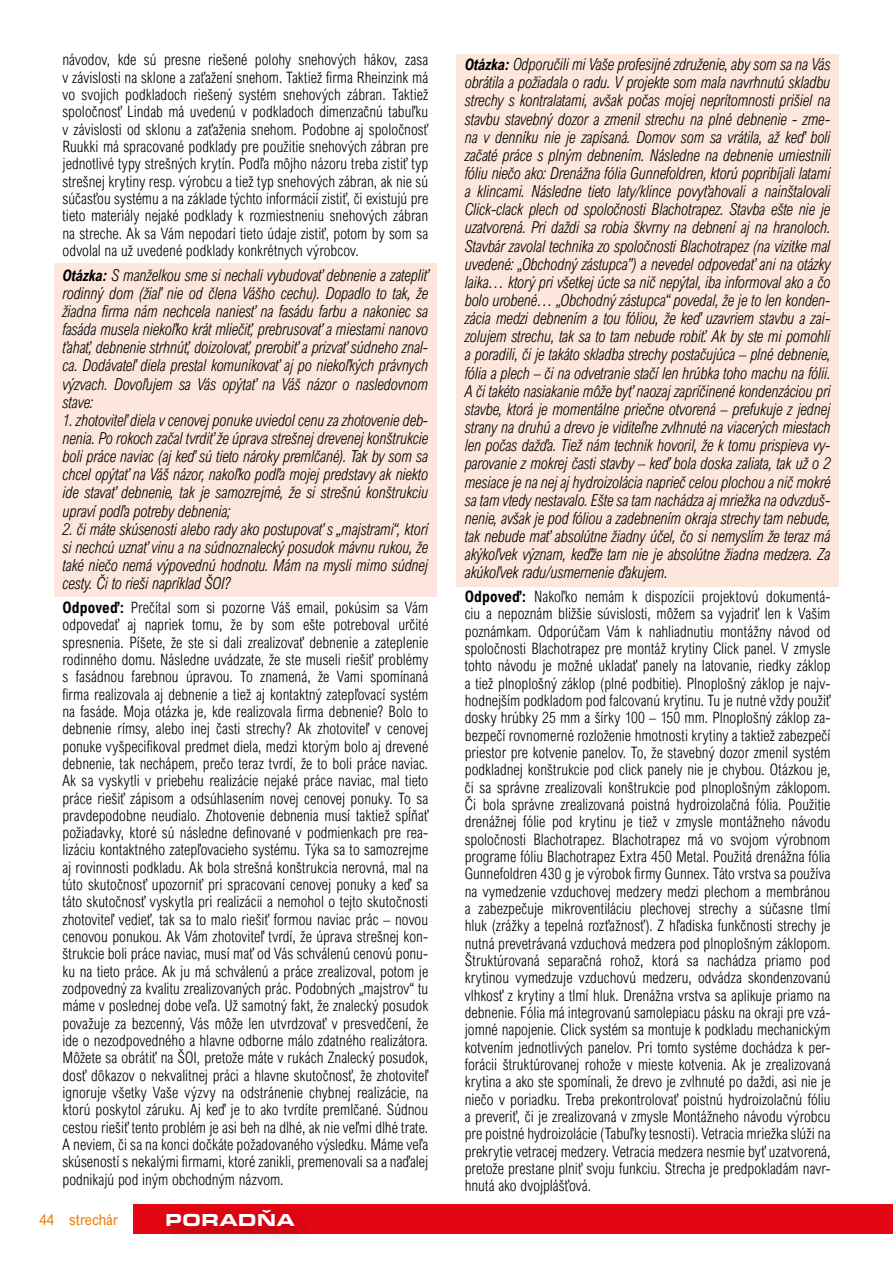
<style>
.page{position:relative;width:893px;height:1263px;background:#fff}
.page>*{position:absolute;margin:0;border:0;box-sizing:border-box;transform-origin:0 0}
.t1{font:900 expanded 18px "Eurostile TOT";color:#fff}
.t2{font:italic 300 16.5px/18.1px "Arial Nova Cond";letter-spacing:-.01em;color:#000;text-align:justify;scale:.96 1}
.t3{font:300 15.75px/17.2px "Arial Nova Cond";letter-spacing:.005em;color:#000;text-align:justify;scale:.96 1}
.t4{font:15px "Arial Nova Cond";color:#ef7d00}
.s1{font-weight:700;font-size:15.75px}
.s2{font-weight:700}
</style>
<div class="page">
<div style="left:133px;top:1204px;width:760px;height:30px;background:#e30613"></div>
<div style="left:158px;top:1202px;width:156px;height:44px;background:#000;opacity:.28"></div>
<div style="left:456px;top:54px;width:383px;height:533px;background:#fde7dd"></div>
<div style="left:54px;top:263px;width:383px;height:333px;background:#fde7dd"></div>
<p class="t3" style="left:63px;top:51px;width:382px">návodov, kde sú presne riešené polohy snehových hákov, zasa v závislosti na sklone a zaťažení snehom. Taktiež firma Rheinzink má vo svojich podkladoch riešený systém snehových zábran. Taktiež spoločnosť Lindab má uvedenú v podkladoch dimenzačnú tabuľku v závislosti od sklonu a zaťaženia snehom. Podobne aj spoločnosť Ruukki má spracované podklady pre použitie snehových zábran pre jednotlivé typy strešných krytín. Podľa môjho názoru treba zistiť typ strešnej krytiny resp. výrobcu a tiež typ snehových zábran, ak nie sú súčasťou systému a na základe týchto informácií zistiť, či existujú pre tieto materiály nejaké podklady k rozmiestneniu snehových zábran na streche. Ak sa Vám nepodarí tieto údaje zistiť, potom by som sa odvolal na už uvedené podklady konkrétnych výrobcov.</p>
<p class="t2" style="left:63px;top:265px;width:382px"><span class="s1">Otázka:</span> S manželkou sme si nechali vybudovať debnenie a zatepliť rodinný dom (žiaľ nie od člena Vášho cechu). Dopadlo to tak, že žiadna firma nám nechcela naniesť na fasádu farbu a nakoniec sa fasáda musela niekoľko krát mliečiť, prebrusovať a miestami nanovo ťahať, debnenie strhnúť, doizolovať, prerobiť a prizvať súdneho znal&shy;ca. Dodávateľ diela prestal komunikovať aj po niekoľkých právnych výzvach. Dovoľujem sa Vás opýtať na Váš názor o nasledovnom stave:</p>
<p class="t2" style="left:63px;top:411px;width:382px">1. zhotoviteľ diela v cenovej ponuke uviedol cenu za zhotovenie deb&shy;nenia. Po rokoch začal tvrdiť že úprava strešnej drevenej konštrukcie boli práce naviac (aj keď sú tieto nároky premlčané). Tak by som sa chcel opýtať na Váš názor, nakoľko podľa mojej predstavy ak niekto ide stavať debnenie, tak je samozrejmé, že si strešnú konštrukciu upraví podľa potreby debnenia;</p>
<p class="t2" style="left:63px;top:519px;width:382px">2. či máte skúsenosti alebo rady ako postupovať s „majstrami“, ktorí si nechcú uznať vinu a na súdnoznalecký posudok mávnu rukou, že také niečo nemá výpovednú hodnotu. Mám na mysli mimo súdnej cesty. Či to rieši napríklad ŠOI?</p>
<p class="t3" style="left:63px;top:598px;width:382px"><span class="s2">Odpoveď:</span> Prečítal som si pozorne Váš email, pokúsim sa Vám odpovedať aj napriek tomu, že by som ešte potreboval určité spresnenia. Píšete, že ste si dali zrealizovať debnenie a zateplenie rodinného domu. Následne uvádzate, že ste museli riešiť problémy s fasádnou farebnou úpravou. To znamená, že Vami spomínaná firma realizovala aj debnenie a tiež aj kontaktný zatepľovací systém na fasáde. Moja otázka je, kde realizovala firma debnenie? Bolo to debnenie rímsy, alebo inej časti strechy? Ak zhotoviteľ v cenovej ponuke vyšpecifikoval predmet diela, medzi ktorým bolo aj drevené debnenie, tak nechápem, prečo teraz tvrdí, že to boli práce naviac.<br>Ak sa vyskytli v priebehu realizácie nejaké práce naviac, mal tieto práce riešiť zápisom a odsúhlasením novej cenovej ponuky. To sa pravdepodobne neudialo. Zhotovenie debnenia musí taktiež spĺňať požiadavky, ktoré sú následne definované v podmienkach pre rea&shy;lizáciu kontaktného zatepľovacieho systému. Týka sa to samozrejme aj rovinnosti podkladu. Ak bola strešná konštrukcia nerovná, mal na túto skutočnosť upozorniť pri spracovaní cenovej ponuky a keď sa táto skutočnosť vyskytla pri realizácii a nemohol o tejto skutočnosti zhotoviteľ vedieť, tak sa to malo riešiť formou naviac prác – novou cenovou ponukou. Ak Vám zhotoviteľ tvrdí, že úprava strešnej kon&shy;štrukcie boli práce naviac, musí mať od Vás schválenú cenovú ponu&shy;ku na tieto práce. Ak ju má schválenú a práce zrealizoval, potom je zodpovedný za kvalitu zrealizovaných prác. Podobných „majstrov“ tu máme v poslednej dobe veľa. Už samotný fakt, že znalecký posudok považuje za bezcenný, Vás môže len utvrdzovať v presvedčení, že ide o nezodpovedného a hlavne odborne málo zdatného realizátora.<br>Môžete sa obrátiť na ŠOI, pretože máte v rukách Znalecký posudok, dosť dôkazov o nekvalitnej práci a hlavne skutočnosť, že zhotoviteľ ignoruje všetky Vaše výzvy na odstránenie chybnej realizácie, na ktorú poskytol záruku. Aj keď je to ako tvrdíte premlčané. Súdnou cestou riešiť tento problém je asi beh na dlhé, ak nie veľmi dlhé trate.<br>A neviem, či sa na konci dočkáte požadovaného výsledku. Máme veľa skúseností s nekalými firmami, ktoré zanikli, premenovali sa a naďalej podnikajú pod iným obchodným názvom.</p>
<p class="t4" style="left:39px;top:1210px;width:81px">44 strechár</p>
<p class="t1" style="left:165px;top:1209px;width:131px">PORADŇA</p>
<p class="t2" style="left:465px;top:55px;width:382px"><span class="s1">Otázka:</span> Odporučili mi Vaše profesijné združenie, aby som sa na Vás obrátila a požiadala o radu. V projekte som mala navrhnutú skladbu strechy s kontralatami, avšak počas mojej neprítomnosti prišiel na stavbu stavebný dozor a zmenil strechu na plné debnenie - zme&shy;na v denníku nie je zapísaná. Domov som sa vrátila, až keď boli začaté práce s plným debnením. Následne na debnenie umiestnili fóliu niečo ako: Drenážna fólia Gunnefoldren, ktorú popribíjali latami a klincami. Následne tieto laty/klince povyťahovali a nainštalovali Click-clack plech od spoločnosti Blachotrapez. Stavba ešte nie je uzatvorená. Pri daždi sa robia škvrny na debnení aj na hranoloch.<br>Stavbár zavolal technika zo spoločnosti Blachotrapez (na vizitke mal uvedené: „Obchodný zástupca”) a nevedel odpovedať ani na otázky laika… ktorý pri všetkej úcte sa nič nepýtal, iba informoval ako a čo bolo urobené… „Obchodný zástupca“ povedal, že je to len konden&shy;zácia medzi debnením a tou fóliou, že keď uzavriem stavbu a zai&shy;zolujem strechu, tak sa to tam nebude robiť. Ak by ste mi pomohli a poradili, či je takáto skladba strechy postačujúca – plné debnenie, fólia a plech – či na odvetranie stačí len hrúbka toho machu na fólii.<br>A či takéto nasiakanie môže byť naozaj zapríčinené kondenzáciou pri stavbe, ktorá je momentálne priečne otvorená – prefukuje z jednej strany na druhú a drevo je viditeľne zvlhnuté na viacerých miestach len počas dažďa. Tiež nám technik hovoril, že k tomu prispieva vy&shy;parovanie z mokrej časti stavby – keď bola doska zaliata, tak už o 2 mesiace je na nej aj hydroizolácia naprieč celou plochou a nič mokré sa tam vtedy nestavalo. Ešte sa tam nachádza aj mriežka na odvzduš&shy;nenie, avšak je pod fóliou a zadebnením okraja strechy tam nebude, tak nebude mať absolútne žiadny účel, čo si nemyslím že teraz má akýkoľvek význam, keďže tam nie je absolútne žiadna medzera. Za akúkoľvek radu/usmernenie ďakujem.</p>
<p class="t3" style="left:465px;top:588px;width:382px"><span class="s2">Odpoveď:</span> Nakoľko nemám k dispozícii projektovú dokumentá&shy;ciu a nepoznám bližšie súvislosti, môžem sa vyjadriť len k Vašim poznámkam. Odporúčam Vám k nahliadnutiu montážny návod od spoločnosti Blachotrapez pre montáž krytiny Click panel. V zmysle tohto návodu je možné ukladať panely na latovanie, riedky záklop a tiež plnoplošný záklop (plné podbitie). Plnoplošný záklop je najv&shy;hodnejším podkladom pod falcovanú krytinu. Tu je nutné vždy použiť dosky hrúbky 25 mm a šírky 100 – 150 mm. Plnoplošný záklop za&shy;bezpečí rovnomerné rozloženie hmotnosti krytiny a taktiež zabezpečí priestor pre kotvenie panelov. To, že stavebný dozor zmenil systém podkladnej konštrukcie pod click panely nie je chybou. Otázkou je, či sa správne zrealizovali konštrukcie pod plnoplošným záklopom.<br>Či bola správne zrealizovaná poistná hydroizolačná fólia. Použitie drenážnej fólie pod krytinu je tiež v zmysle montážneho návodu spoločnosti Blachotrapez. Blachotrapez má vo svojom výrobnom programe fóliu Blachotrapez Extra 450 Metal. Použitá drenážna fólia Gunnefoldren 430 g je výrobok firmy Gunnex. Táto vrstva sa používa na vymedzenie vzduchovej medzery medzi plechom a membránou a zabezpečuje mikroventiláciu plechovej strechy a súčasne tlmí hluk (zrážky a tepelná rozťažnosť). Z hľadiska funkčnosti strechy je nutná prevetrávaná vzduchová medzera pod plnoplošným záklopom.<br>Štruktúrovaná separačná rohož, ktorá sa nachádza priamo pod krytinou vymedzuje vzduchovú medzeru, odvádza skondenzovanú vlhkosť z krytiny a tlmí hluk. Drenážna vrstva sa aplikuje priamo na debnenie. Fólia má integrovanú samolepiacu pásku na okraji pre vzá&shy;jomné napojenie. Click systém sa montuje k podkladu mechanickým kotvením jednotlivých panelov. Pri tomto systéme dochádza k per&shy;forácii štruktúrovanej rohože v mieste kotvenia. Ak je zrealizovaná krytina a ako ste spomínali, že drevo je zvlhnuté po daždi, asi nie je niečo v poriadku. Treba prekontrolovať poistnú hydroizolačnú fóliu a preveriť, či je zrealizovaná v zmysle Montážneho návodu výrobcu pre poistné hydroizolácie (Tabuľky tesnosti). Vetracia mriežka slúži na prekrytie vetracej medzery. Vetracia medzera nesmie byť uzatvorená, pretože prestane plniť svoju funkciu. Strecha je predpokladám navr&shy;hnutá ako dvojplášťová.</p>
</div>
